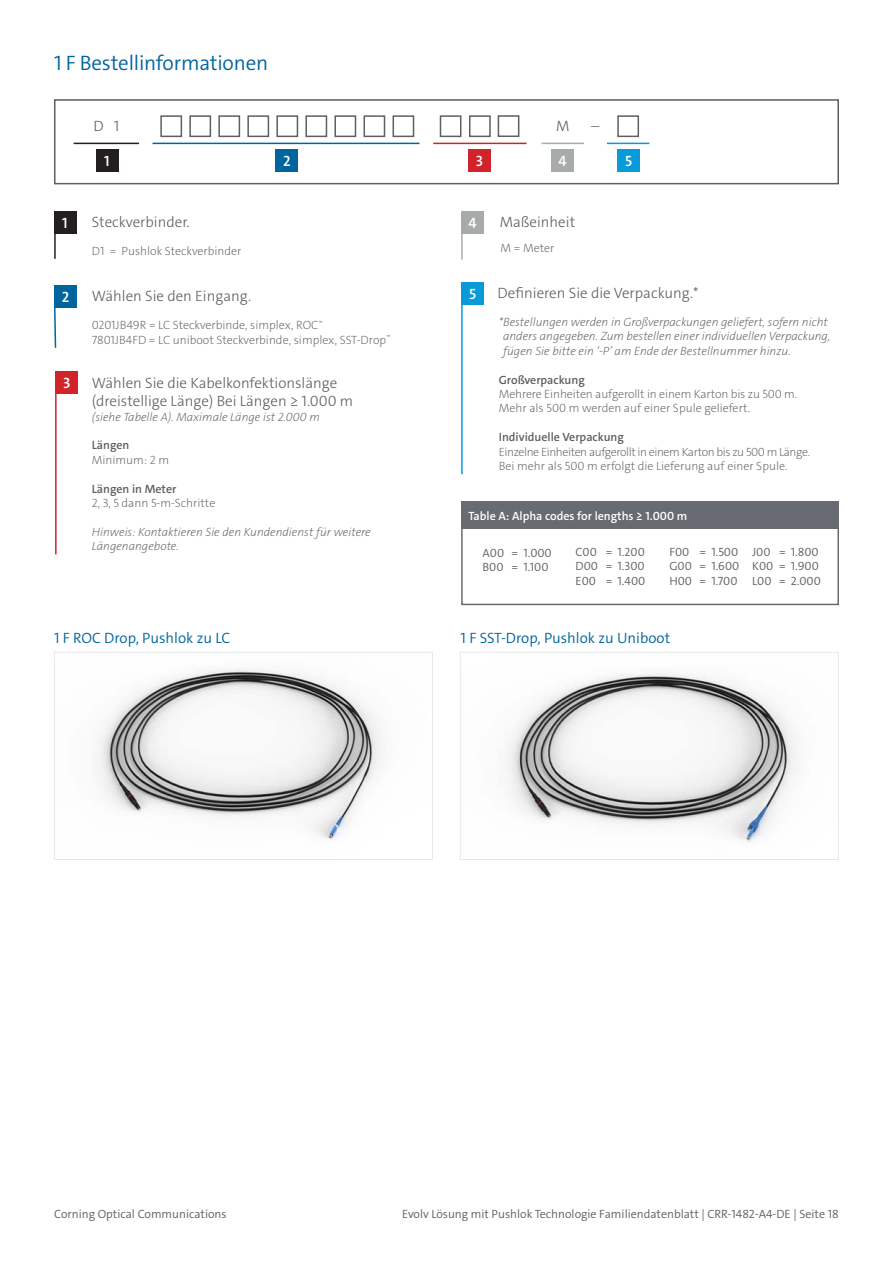
<style>
.page{position:relative;width:893px;height:1263px;background:#fff}
.page>*{position:absolute;margin:0;border:0;box-sizing:border-box;transform-origin:0 0}
.Subhead{font:300 21px "The Sans C4 s";letter-spacing:-.01em;color:#00649e}
.t1{font:300 15px/18px "The Sans C4 s";color:#5f5f62}
.t2{font:300 15px "The Sans C4 s";color:#00649e}
.t3{font:600 15px "The Sans C4 s";color:#fff}
.t4{font:200 12px/14.4px "The Sans C4 s";color:#5f5f62}
.t5{font:italic 200 12px/14.4px "The Sans C4 s";color:#5f5f62}
.t6{font:300 12px "The Sans C4 s";color:#5f5f62}
.t7{font:600 12px "The Sans C4 s";color:#5f5f62}
.t8{font:200 12px "The Sans C4 s";letter-spacing:-.035em;color:#5f5f62}
.t9{font:600 12px "The Sans C4 s";color:#fff}
</style>
<div class="page">
<div style="left:461px;top:501px;width:378px;height:104px;border:2px solid #696b73"></div>
<div style="left:54px;top:211px;width:23px;height:23px;background:#231f20"></div>
<hr style="left:54px;top:234px;width:2px;height:25px;background:#231f20">
<div style="left:54px;top:285px;width:22px;height:23px;background:#00649e"></div>
<svg style="left:54px;top:308px;width:3px;height:40px"></svg>
<div style="left:55px;top:371px;width:23px;height:23px;background:#d1232a"></div>
<hr style="left:55px;top:393px;width:2px;height:161px;background:#d1232a">
<div style="left:461px;top:211px;width:23px;height:23px;background:#a8abac"></div>
<hr style="left:461px;top:234px;width:2px;height:26px;background:#a8abac">
<div style="left:461px;top:282px;width:23px;height:22px;background:#089ad9"></div>
<hr style="left:461px;top:303px;width:2px;height:171px;background:#089ad9">
<div style="left:54px;top:99px;width:785px;height:85px;border:2px solid #5f5f62"></div>
<hr style="left:74px;top:143px;width:65px;height:1px;background:#231f20">
<div style="left:96px;top:149px;width:22px;height:22px;background:#231f20"></div>
<hr style="left:152px;top:143px;width:267px;height:1px;background:#00649e">
<div style="left:276px;top:149px;width:22px;height:22px;background:#00649e"></div>
<div style="left:440px;top:115px;width:21px;height:22px;border:2px solid #5f5f62"></div>
<div style="left:469px;top:115px;width:22px;height:22px;border:2px solid #5f5f62"></div>
<hr style="left:433px;top:143px;width:94px;height:1px;background:#d1232a">
<div style="left:468px;top:149px;width:23px;height:22px;background:#d1232a"></div>
<div style="left:551px;top:149px;width:23px;height:22px;background:#a8abac"></div>
<hr style="left:607px;top:143px;width:42px;height:1px;background:#089ad9">
<div style="left:617px;top:149px;width:23px;height:22px;background:#089ad9"></div>
<div style="left:160px;top:115px;width:22px;height:22px;border:2px solid #5f5f62"></div>
<div style="left:189px;top:115px;width:22px;height:22px;border:2px solid #5f5f62"></div>
<div style="left:498px;top:115px;width:21px;height:22px;border:2px solid #5f5f62"></div>
<div style="left:617px;top:115px;width:22px;height:22px;border:2px solid #5f5f62"></div>
<div style="left:461px;top:501px;width:378px;height:27px;background:#696b73"></div>
<svg style="left:54px;top:652px;width:379px;height:208px"></svg>
<svg style="left:460px;top:652px;width:379px;height:208px"></svg>
<hr style="left:541px;top:143px;width:43px;height:1px;background:#a8abac">
<div style="left:218px;top:115px;width:22px;height:22px;border:2px solid #5f5f62"></div>
<div style="left:247px;top:115px;width:22px;height:22px;border:2px solid #5f5f62"></div>
<div style="left:276px;top:115px;width:22px;height:22px;border:2px solid #5f5f62"></div>
<div style="left:305px;top:115px;width:22px;height:22px;border:2px solid #5f5f62"></div>
<div style="left:334px;top:115px;width:22px;height:22px;border:2px solid #5f5f62"></div>
<div style="left:363px;top:115px;width:22px;height:22px;border:2px solid #5f5f62"></div>
<div style="left:393px;top:115px;width:21px;height:22px;border:2px solid #5f5f62"></div>
<p class="Subhead" style="left:54px;top:49px;width:216px">1 F Bestellinformationen</p>
<p class="t1" style="left:94px;top:117px;width:27px">D 1</p>
<p class="t1" style="left:556px;top:117px;width:15px">M</p>
<p class="t1" style="left:591px;top:109px;width:10px">_</p>
<p class="t3" style="left:104px;top:151px;width:7px">1</p>
<p class="t3" style="left:283px;top:151px;width:9px">2</p>
<p class="t3" style="left:476px;top:151px;width:9px">3</p>
<p class="t3" style="left:558px;top:151px;width:10px">4</p>
<p class="t3" style="left:625px;top:151px;width:9px">5</p>
<p class="t3" style="left:62px;top:214px;width:7px">1</p>
<p class="t1" style="left:92px;top:213px;width:99px">Steckverbinder.</p>
<p class="t4" style="left:92px;top:244px;width:151px">D1 = Pushlok Steckverbinder</p>
<p class="t3" style="left:62px;top:287px;width:9px">2</p>
<p class="t1" style="left:92px;top:287px;width:161px">Wählen Sie den Eingang.</p>
<p class="t4" style="left:92px;top:318px;width:300px">0201JB49R = LC Steckverbinde, simplex, ROC<sup>™<br></sup>7801JB4FD = LC uniboot Steckverbinde, simplex, SST-Drop<sup>™</sup></p>
<p class="t1" style="left:92px;top:374px;width:263px">Wählen Sie die Kabelkonfektionslänge (dreistellige Länge) Bei Längen ≥ 1.000 m</p>
<p class="t5" style="left:92px;top:410px;width:230px">(siehe Tabelle A). Maximale Länge ist 2.000 m</p>
<p class="t3" style="left:63px;top:373px;width:9px">3</p>
<p class="t7" style="left:92px;top:438px;width:39px">Längen</p>
<p class="t4" style="left:92px;top:453px;width:79px">Minimum: 2 m</p>
<p class="t7" style="left:92px;top:481px;width:86px">Längen in Meter</p>
<p class="t4" style="left:92px;top:496px;width:125px">2, 3, 5 dann 5-m-Schritte</p>
<p class="t5" style="left:92px;top:525px;width:281px">Hinweis: Kontaktieren Sie den Kundendienst für weitere<br>Längenangebote.</p>
<p class="t3" style="left:469px;top:214px;width:10px">4</p>
<p class="t3" style="left:469px;top:284px;width:9px">5</p>
<p class="t1" style="left:500px;top:213px;width:77px">Maßeinheit</p>
<p class="t4" style="left:500px;top:241px;width:55px">M = Meter</p>
<p class="t1" style="left:498px;top:284px;width:203px">Definieren Sie die Verpackung.*</p>
<p class="t5" style="left:503px;top:315px;width:329px;text-indent:-4px">*Bestellungen werden in Großverpackungen geliefert, sofern nicht anders angegeben. Zum bestellen einer individuellen Verpackung, fügen Sie bitte ein ‘-P’ am Ende der Bestellnummer hinzu.</p>
<p class="t7" style="left:499px;top:372px;width:87px">Großverpackung</p>
<p class="t4" style="left:499px;top:387px;width:300px">Mehrere Einheiten aufgerollt in einem Karton bis zu 500 m.</p>
<p class="t4" style="left:499px;top:401px;width:253px">Mehr als 500 m werden auf einer Spule geliefert.</p>
<p class="t7" style="left:499px;top:429px;width:127px">Individuelle Verpackung</p>
<p class="t8" style="left:499px;top:444px;width:313px">Einzelne Einheiten aufgerollt in einem Karton bis zu 500 m Länge.</p>
<p class="t4" style="left:499px;top:459px;width:290px">Bei mehr als 500 m erfolgt die Lieferung auf einer Spule.</p>
<p class="t9" style="left:468px;top:508px;width:220px">Table A: Alpha codes for lengths ≥ 1.000 m</p>
<p class="t6" style="left:482px;top:545px;width:23px">A00</p>
<p class="t6" style="left:482px;top:560px;width:23px">B00</p>
<p class="t6" style="left:576px;top:544px;width:23px">C00</p>
<p class="t6" style="left:576px;top:558px;width:24px">D00</p>
<p class="t6" style="left:576px;top:573px;width:22px">E00</p>
<p class="t6" style="left:606px;top:544px;width:41px">= 1.200</p>
<p class="t6" style="left:606px;top:558px;width:40px">= 1.300</p>
<p class="t6" style="left:606px;top:573px;width:41px">= 1.400</p>
<p class="t6" style="left:669px;top:544px;width:21px">F00</p>
<p class="t6" style="left:669px;top:558px;width:24px">G00</p>
<p class="t6" style="left:669px;top:573px;width:24px">H00</p>
<p class="t6" style="left:512px;top:545px;width:42px">= 1.000</p>
<p class="t6" style="left:512px;top:560px;width:38px">= 1.100</p>
<p class="t6" style="left:699px;top:544px;width:40px">= 1.500</p>
<p class="t6" style="left:699px;top:558px;width:41px">= 1.600</p>
<p class="t6" style="left:699px;top:573px;width:39px">= 1.700</p>
<p class="t6" style="left:779px;top:544px;width:41px">= 1.800</p>
<p class="t6" style="left:779px;top:559px;width:41px">= 1.900</p>
<p class="t6" style="left:779px;top:573px;width:43px">= 2.000</p>
<p class="t6" style="left:752px;top:544px;width:20px">J00</p>
<p class="t6" style="left:752px;top:559px;width:23px">K00</p>
<p class="t6" style="left:752px;top:573px;width:21px">L00</p>
<p class="t2" style="left:54px;top:629px;width:178px">1 F ROC Drop, Pushlok zu LC</p>
<p class="t2" style="left:461px;top:629px;width:211px">1 F SST-Drop, Pushlok zu Uniboot</p>
<p class="t6" style="left:54px;top:1206px;width:174px">Corning Optical Communications</p>
<p class="t6" style="left:402px;top:1206px;width:438px">Evolv Lösung mit Pushlok Technologie Familiendatenblatt | CRR-1482-A4-DE | Seite 18</p>
</div>
